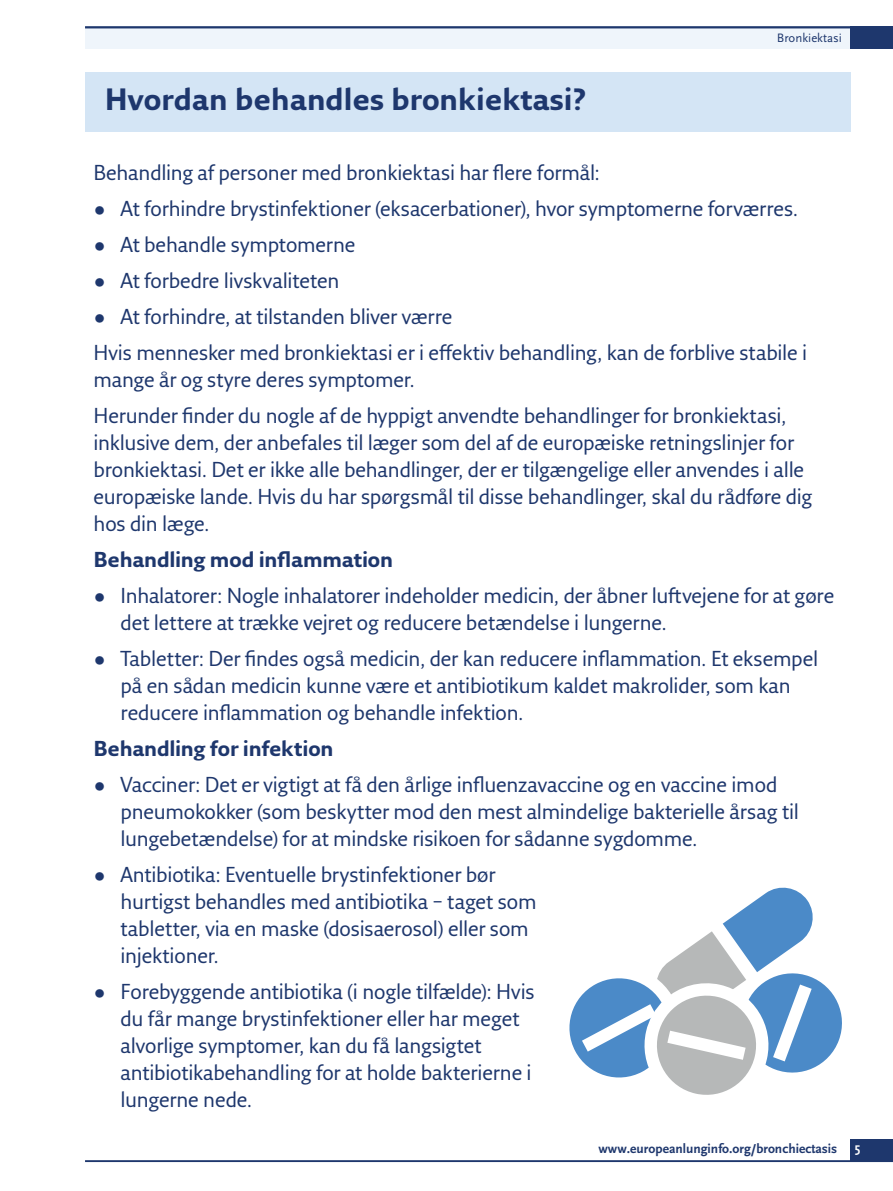
<style>
.page{position:relative;width:893px;height:1191px;background:#fff}
.page>*{position:absolute;margin:0;border:0;box-sizing:border-box;transform-origin:0 0}
.t1{font:700 30px "Fresco Sans Pro";color:#1e376d}
.H___B-head{font:21px/27px "Fresco Sans Pro";letter-spacing:-.01em;color:#1e376d}
.H___B-head-2{font:700 21px "Fresco Sans Pro";letter-spacing:-.01em;color:#1e376d}
.t2{font:700 13.5px "Scala Sans";color:#1e376d}
.t3{font:700 13.5px "Scala Sans";color:#fff}
.t4{font:12.75px "Scala Sans";color:#1e376d}
</style>
<div class="page">
<div style="left:85px;top:26px;width:808px;height:23px;background:#eff5fb"></div>
<div style="left:850px;top:26px;width:43px;height:23px;background:#1e376d"></div>
<div style="left:850px;top:1138px;width:43px;height:23px;background:#1e376d"></div>
<hr style="left:85px;top:26px;width:808px;height:2px;background:#1e376d">
<hr style="left:85px;top:1160px;width:808px;height:2px;background:#1e376d">
<div style="left:85px;top:72px;width:765px;height:60px;background:#d4e5f5"></div>
<svg style="left:569px;top:887px;width:273px;height:208px"></svg>
<p class="t1" style="left:105px;top:80px;width:483px">Hvordan behandles bronkiektasi?</p>
<p class="t4" style="left:777px;top:31px;width:67px">Bronkiektasi</p>
<p class="H___B-head" style="left:94px;top:159px;width:508px">Behandling af personer med bronkiektasi har flere formål:</p>
<p class="H___B-head" style="left:94px;top:195px;width:706px">• At forhindre brystinfektioner (eksacerbationer), hvor symptomerne forværres.</p>
<p class="H___B-head" style="left:94px;top:231px;width:263px">• At behandle symptomerne</p>
<p class="H___B-head" style="left:94px;top:267px;width:247px">• At forbedre livskvaliteten</p>
<p class="H___B-head" style="left:94px;top:303px;width:360px">• At forhindre, at tilstanden bliver værre</p>
<p class="H___B-head" style="left:94px;top:339px;width:715px">Hvis mennesker med bronkiektasi er i effektiv behandling, kan de forblive stabile i mange år og styre deres symptomer.</p>
<p class="H___B-head" style="left:94px;top:402px;width:720px">Herunder finder du nogle af de hyppigt anvendte behandlinger for bronkiektasi, inklusive dem, der anbefales til læger som del af de europæiske retningslinjer for bronkiektasi. Det er ikke alle behandlinger, der er tilgængelige eller anvendes i alle europæiske lande. Hvis du har spørgsmål til disse behandlinger, skal du rådføre dig hos din læge.</p>
<p class="H___B-head-2" style="left:94px;top:546px;width:301px">Behandling mod inflammation</p>
<p class="H___B-head" style="left:121px;top:582px;width:715px;text-indent:-27px">• Inhalatorer: Nogle inhalatorer indeholder medicin, der åbner luftvejene for at gøre det lettere at trække vejret og reducere betændelse i lungerne.</p>
<p class="H___B-head" style="left:121px;top:645px;width:699px;text-indent:-27px">• Tabletter: Der findes også medicin, der kan reducere inflammation. Et eksempel på en sådan medicin kunne være et antibiotikum kaldet makrolider, som kan reducere inflammation og behandle infektion.</p>
<p class="H___B-head-2" style="left:94px;top:735px;width:242px">Behandling for infektion</p>
<p class="H___B-head" style="left:121px;top:771px;width:680px;text-indent:-27px">• Vacciner: Det er vigtigt at få den årlige influenzavaccine og en vaccine imod pneumokokker (som beskytter mod den mest almindelige bakterielle årsag til lungebetændelse) for at mindske risikoen for sådanne sygdomme.</p>
<p class="H___B-head" style="left:121px;top:861px;width:418px;text-indent:-27px">• Antibiotika: Eventuelle brystinfektioner bør hurtigst behandles med antibiotika – taget som tabletter, via en maske (dosisaerosol) eller som injektioner.</p>
<p class="H___B-head" style="left:121px;top:978px;width:416px;text-indent:-27px">• Forebyggende antibiotika (i nogle tilfælde): Hvis du får mange brystinfektioner eller har meget alvorlige symptomer, kan du få langsigtet antibiotikabehandling for at holde bakterierne i lungerne nede.</p>
<p class="t2" style="left:598px;top:1141px;width:240px">www.europeanlunginfo.org/bronchiectasis</p>
<p class="t3" style="left:855px;top:1140px;width:7px">5</p>
</div>
